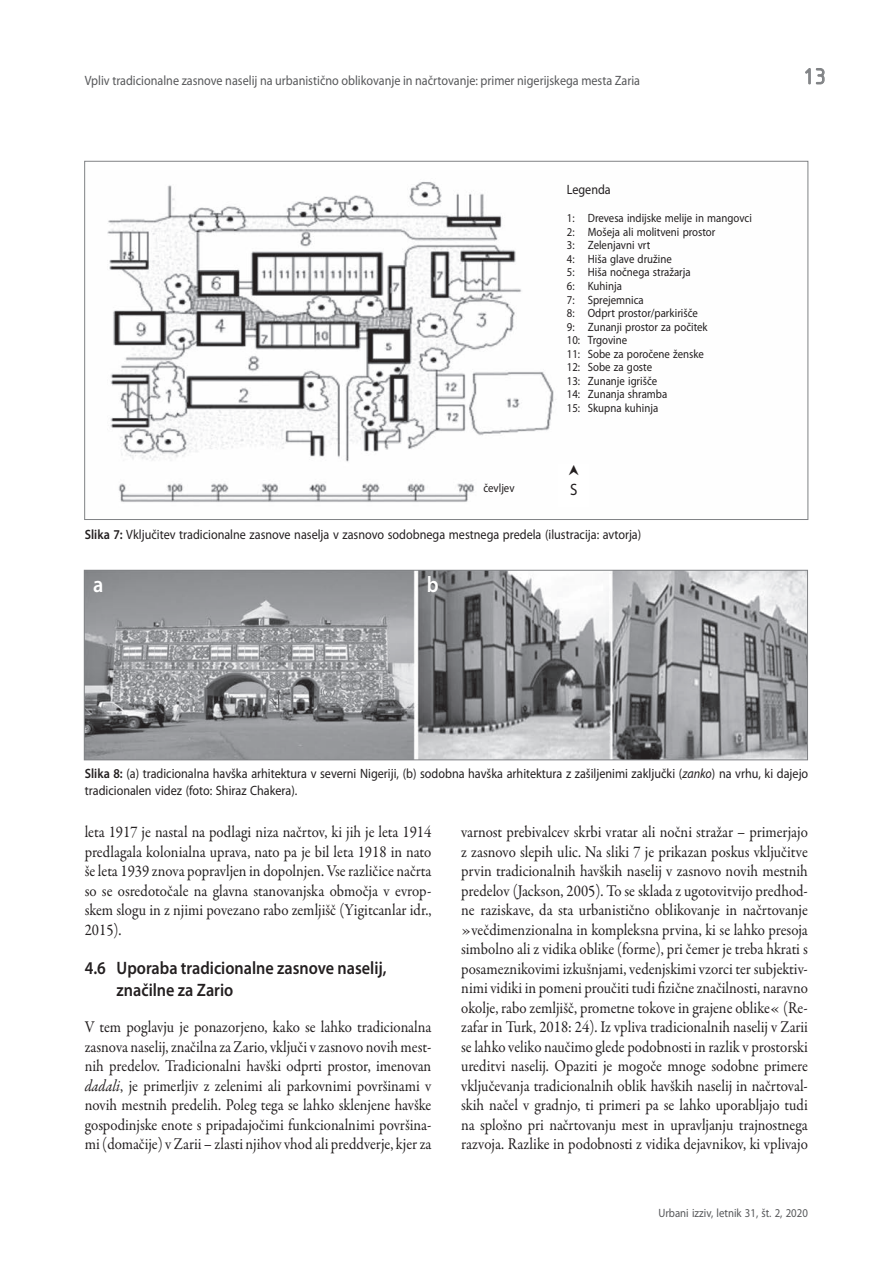
<style>
.page{position:relative;width:895px;height:1265px;background:#fff}
.page>*{position:absolute;margin:0;border:0;box-sizing:border-box;transform-origin:0 0}
.t1{font:24px "ISOCTEUR";color:#808285}
.t2{font:600 22.5px "Myriad Pro";color:#fff;scale:.9 1}
.t3{font:600 18px/22.5px "Myriad Pro";color:#231f20;scale:.9 1}
.t4{font:16.5px/19.5px "Garamond Premr Pro";color:#231f20;text-align:justify;scale:.9 1}
.t5{font:16.5px "Myriad Pro";color:#231f20;scale:.9 1}
.t6{font:13.5px/16.5px "Myriad Pro";color:#231f20;scale:.9 1}
.t7{font:13.5px "Myriad Pro";color:#57585a;scale:.9 1}
.t8{font:12px/13.5px "Myriad Pro";color:#231f20;scale:.9 1}
.t9{font:12px "Myriad Pro";color:#57585a;scale:.9 1}
.s1{font-weight:600}
.s2{font-style:italic}
</style>
<div class="page">
<svg style="left:805px;top:68px;width:19px;height:17px"></svg>
<img style="left:107px;top:182px;width:449px;height:320px">
<img style="left:86px;top:572px;width:720px;height:186px">
<div style="left:84px;top:570px;width:724px;height:190px;border:1px solid #808285"></div>
<p class="t7" style="left:85px;top:73px;width:618px">Vpliv tradicionalne zasnove naselij na urbanistično oblikovanje in načrtovanje: primer nigerijskega mesta Zaria</p>
<p class="t6" style="left:567px;top:181px;width:50px">Legenda</p>
<p class="t8" style="left:567px;top:212px;width:207px">1: Drevesa indijske melije in mangovci<br>2: Mošeja ali molitveni prostor<br>3: Zelenjavni vrt<br>4: Hiša glave družine<br>5: Hiša nočnega stražarja<br>6: Kuhinja<br>7: Sprejemnica<br>8: Odprt prostor/parkirišče<br>9: Zunanji prostor za počitek<br>10: Trgovine<br>11: Sobe za poročene ženske<br>12: Sobe za goste<br>13: Zunanje igrišče<br>14: Zunanja shramba<br>15: Skupna kuhinja</p>
<p class="t8" style="left:483px;top:481px;width:36px">čevljev</p>
<p class="t5" style="left:570px;top:480px;width:10px">S</p>
<p class="t6" style="left:85px;top:526px;width:619px"><span class="s1">Slika 7:</span> Vključitev tradicionalne zasnove naselja v zasnovo sodobnega mestnega predela (ilustracija: avtorja)</p>
<h2 class="t2" style="left:93px;top:570px;width:13px">a</h2>
<h2 class="t2" style="left:427px;top:570px;width:15px">b</h2>
<h1 class="t1" style="left:799px;top:61px;width:31px">13</h1>
<p class="t6" style="left:85px;top:765px;width:805px"><span class="s1">Slika 8:</span> (a) tradicionalna havška arhitektura v severni Nigeriji, (b) sodobna havška arhitektura z zašiljenimi zaključki (<span class="s2">zanko</span>) na vrhu, ki dajejo tradicionalen videz (foto: Shiraz Chakera).</p>
<p class="t4" style="left:85px;top:822px;width:387px">leta 1917 je nastal na podlagi niza načrtov, ki jih je leta 1914 predlagala kolonialna uprava, nato pa je bil leta 1918 in nato še leta 1939 znova popravljen in dopolnjen. Vse različice načrta so se osredotočale na glavna stanovanjska območja v evrop&shy;skem slogu in z njimi povezano rabo zemljišč (Yigitcanlar idr., 2015).</p>
<p class="t3" style="left:117px;top:956px;width:301px;text-indent:-32px">4.6 Uporaba tradicionalne zasnove naselij, značilne za Zario</p>
<p class="t4" style="left:85px;top:1017px;width:387px">V tem poglavju je ponazorjeno, kako se lahko tradicionalna zasnova naselij, značilna za Zario, vključi v zasnovo novih mest&shy;nih predelov. Tradicionalni havški odprti prostor, imenovan <span class="s2">dadali</span>, je primerljiv z zelenimi ali parkovnimi površinami v novih mestnih predelih. Poleg tega se lahko sklenjene havške gospodinjske enote s pripadajočimi funkcionalnimi površina&shy;mi (domačije) v Zarii – zlasti njihov vhod ali preddverje, kjer za</p>
<p class="t4" style="left:461px;top:822px;width:387px">varnost prebivalcev skrbi vratar ali nočni stražar – primerjajo z zasnovo slepih ulic. Na sliki 7 je prikazan poskus vključitve prvin tradicionalnih havških naselij v zasnovo novih mestnih predelov (Jackson, 2005). To se sklada z ugotovitvijo predhod&shy;ne raziskave, da sta urbanistično oblikovanje in načrtovanje »večdimenzionalna in kompleksna prvina, ki se lahko presoja simbolno ali z vidika oblike (forme), pri čemer je treba hkrati s posameznikovimi izkušnjami, vedenjskimi vzorci ter subjektiv&shy;nimi vidiki in pomeni proučiti tudi fizične značilnosti, naravno okolje, rabo zemljišč, prometne tokove in grajene oblike« (Re&shy;zafar in Turk, 2018: 24). Iz vpliva tradicionalnih naselij v Zarii se lahko veliko naučimo glede podobnosti in razlik v prostorski ureditvi naselij. Opaziti je mogoče mnoge sodobne primere vključevanja tradicionalnih oblik havških naselij in načrtoval&shy;skih načel v gradnjo, ti primeri pa se lahko uporabljajo tudi na splošno pri načrtovanju mest in upravljanju trajnostnega razvoja. Razlike in podobnosti z vidika dejavnikov, ki vplivajo</p>
<p class="t9" style="left:658px;top:1206px;width:168px">Urbani izziv, letnik 31, št. 2, 2020</p>
</div>
